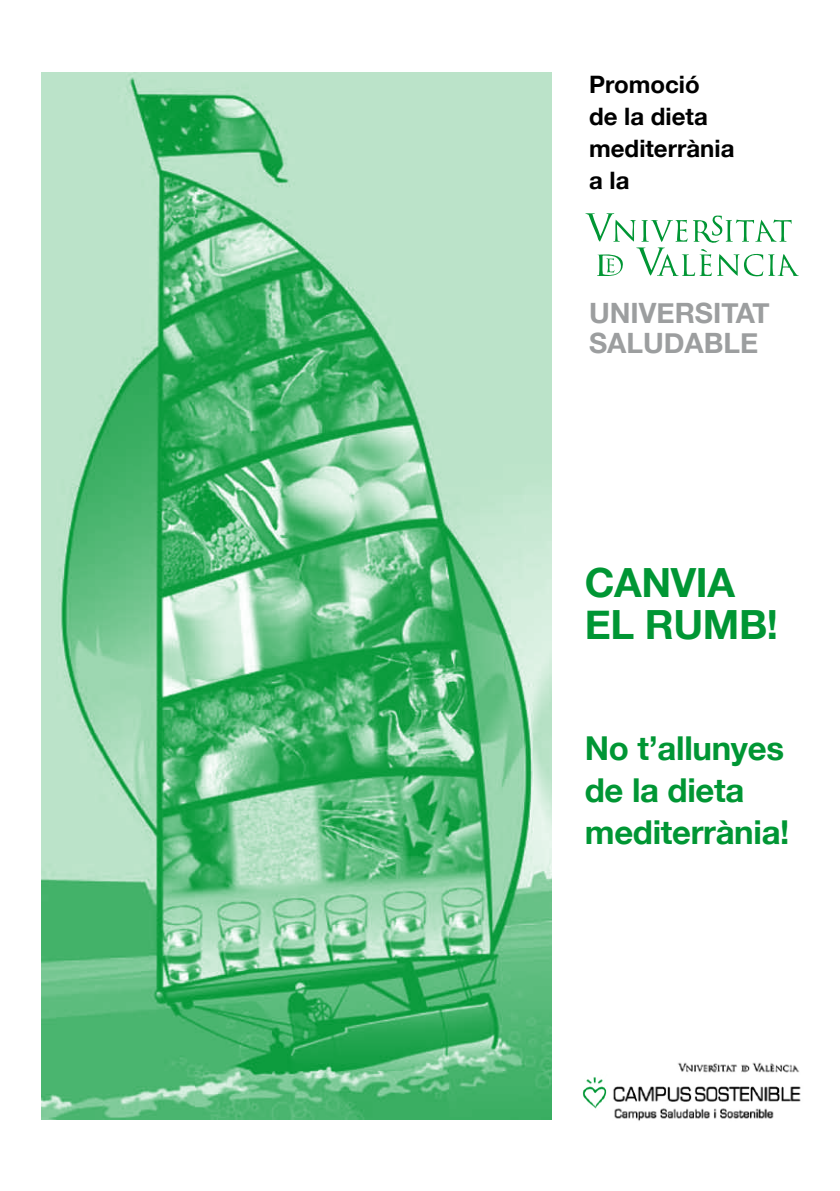
<style>
.page{position:relative;width:840px;height:1191px;background:#fff}
.page>*{position:absolute;margin:0;border:0;box-sizing:border-box;transform-origin:0 0}
.t1{font:700 40.2px/42px "Helvetica Neue";letter-spacing:-.01em;color:#009634}
.t2{font:700 33px/42px "Helvetica Neue";letter-spacing:-.01em;color:#009634}
.t3{font:700 28px/30px "Helvetica Neue";color:#9c9e9f}
.t4{font:700 24px/32px "Helvetica Neue";color:#000}
</style>
<div class="page">
<img style="left:41px;top:73px;width:510px;height:1046px">
<svg style="left:585px;top:213px;width:213px;height:64px"></svg>
<img style="left:582px;top:1062px;width:219px;height:59px">
<p class="t4" style="left:588px;top:69px;width:147px">Promoció<br>de la dieta mediterrània a la</p>
<p class="t3" style="left:588px;top:299px;width:182px">UNIVERSITAT<br>SALUDABLE</p>
<p class="t1" style="left:584px;top:563px;width:195px">Canvia<br>el rumb!</p>
<p class="t2" style="left:584px;top:728px;width:206px">No t’allunyes de la dieta mediterrània!</p>
</div>
